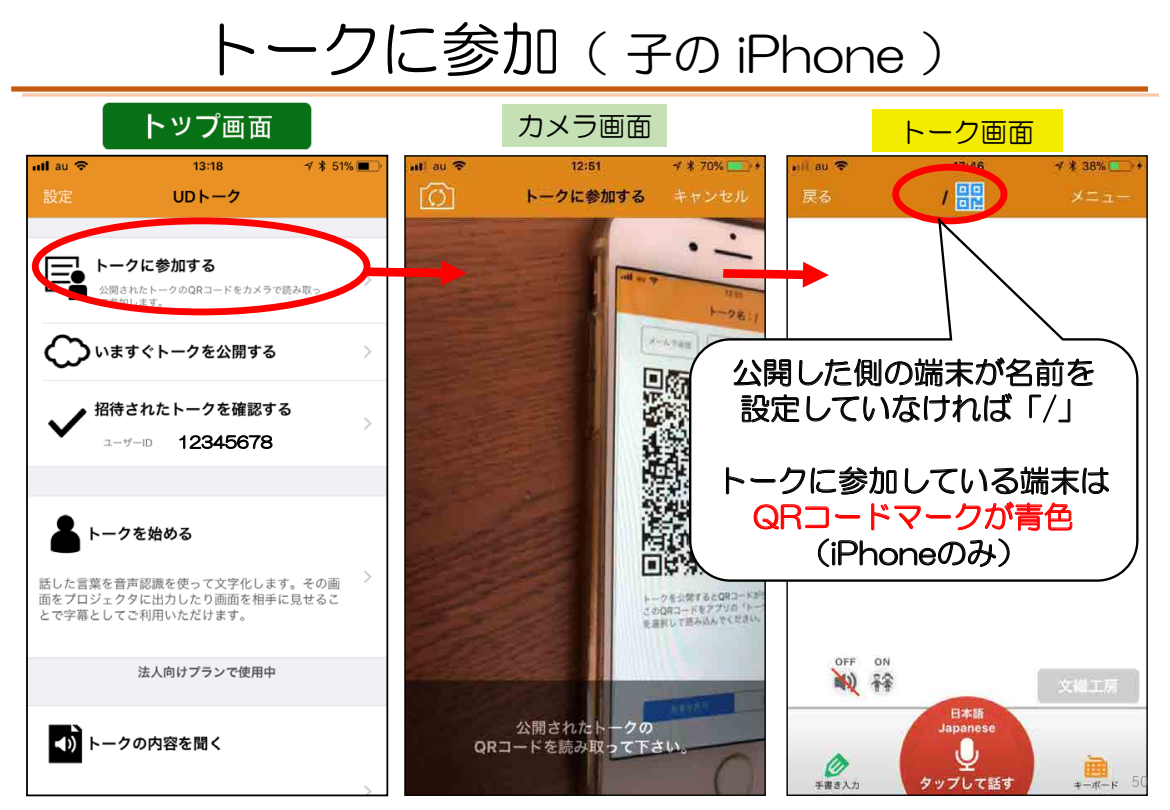
<style>
.page{position:relative;width:1170px;height:810px;background:#fff}
.page>*{position:absolute;margin:0;border:0;box-sizing:border-box;transform-origin:0 0}
.t1{font:48px "HG Maru Gothic MPRO";color:#000}
.t2{font:30.15px "HG Maru Gothic MPRO";letter-spacing:.005em;color:#000}
.t3{font:30px "HG Maru Gothic MPRO";letter-spacing:.005em;color:#000}
.t4{font:30px "HG Maru Gothic MPRO";letter-spacing:.005em;color:#f00}
.t5{font:27px "HG Maru Gothic MPRO";color:#000}
.t6{font:15.9px "HG Maru Gothic MPRO";letter-spacing:.01em;color:#000}
.t7{font:14.55px "Yu Gothic";color:#898989}
.s1{font-size:60px}
</style>
<div class="page">
<div style="left:11px;top:86px;width:1137px;height:6px;background:#c55a11"></div>
<svg style="left:22px;top:93px;width:1137px;height:4px;background:#f8d2b8"></svg>
<img style="left:29px;top:158px;width:356px;height:635px">
<div style="left:26px;top:155px;width:362px;height:641px;border:2px solid #000"></div>
<img style="left:788px;top:157px;width:358px;height:637px">
<div style="left:32px;top:217px;width:338px;height:98px;border:7px solid #f00;border-radius:50%"></div>
<div style="left:892px;top:164px;width:115px;height:60px;border:7px solid #f00;border-radius:50%"></div>
<div style="left:167px;top:426px;width:136px;height:31px;background:#fff"></div>
<svg style="left:179px;top:435px;width:94px;height:14px"></svg>
<img style="left:406px;top:157px;width:358px;height:637px">
<img style="left:102px;top:103px;width:210px;height:46px">
<div style="left:503px;top:105px;width:164px;height:42px;background:#c5e0b4"></div>
<div style="left:872px;top:109px;width:190px;height:43px;background:#f3eb00"></div>
<svg style="left:367px;top:260px;width:100px;height:26px"></svg>
<svg style="left:688px;top:214px;width:452px;height:369px"></svg>
<svg style="left:733px;top:359px;width:58px;height:28px"></svg>
<svg style="left:799px;top:332px;width:295px;height:55px"></svg>
<svg style="left:741px;top:394px;width:59px;height:29px"></svg>
<svg style="left:806px;top:393px;width:206px;height:30px"></svg>
<svg style="left:1029px;top:394px;width:42px;height:29px"></svg>
<svg style="left:726px;top:466px;width:383px;height:65px"></svg>
<svg style="left:818px;top:538px;width:192px;height:29px"></svg>
<h1 class="t1" style="left:201px;top:30px;width:769px"><span class="s1">トークに参加</span>（子の iPhone ）</h1>
<p class="t5" style="left:517px;top:112px;width:137px">カメラ画面</p>
<p class="t5" style="left:900px;top:118px;width:136px">トーク画面</p>
<p class="t6" style="left:178px;top:434px;width:96px">12345678</p>
<p class="t3" style="left:732px;top:358px;width:364px">公開した側の端末が名前を</p>
<p class="t2" style="left:740px;top:394px;width:349px">設定していなければ「/」</p>
<p class="t3" style="left:717px;top:466px;width:394px">トークに参加している端末は</p>
<p class="t4" style="left:754px;top:502px;width:322px">QRコードマークが青色</p>
<p class="t3" style="left:801px;top:538px;width:228px">（iPhoneのみ）</p>
<p class="t7" style="left:1132px;top:768px;width:18px">50</p>
</div>
